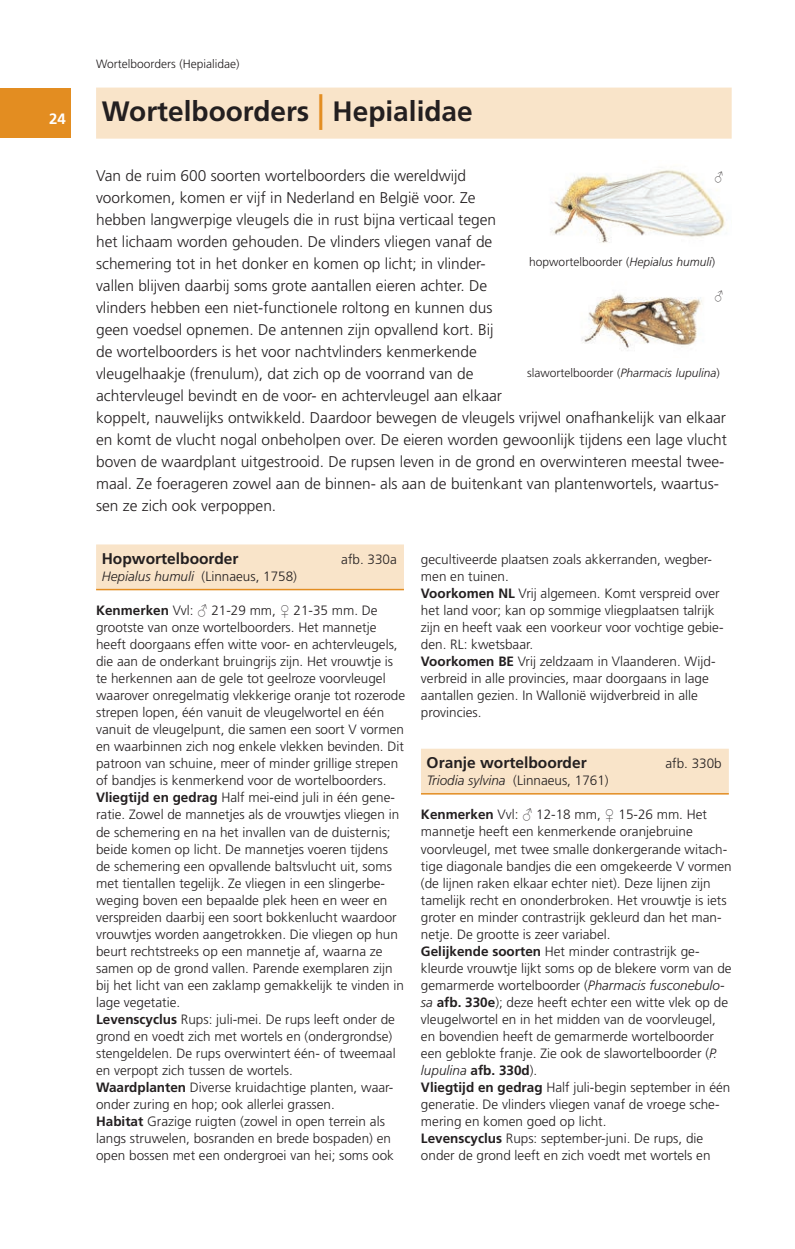
<style>
.page{position:relative;width:795px;height:1249px;background:#fff}
.page>*{position:absolute;margin:0;border:0;box-sizing:border-box;transform-origin:0 0}
.t1{font:700 28px "Frutiger LT";color:#231f20}
.t2{font:300 15.6px/22px "Frutiger LT";color:#231f20}
.t3{font:700 15.6px "Frutiger LT";color:#231f20}
.t4{font:700 15px "Frutiger LT";color:#fff}
.t5{font:300 13.6px/17px "Frutiger LT";color:#231f20}
.t6{font:300 12px "Frutiger LT";color:#231f20}
.t7{font:12px "Century";color:#231f20}
.s1{font-weight:400;font-size:35.8px;color:#e38d21}
.s2{font-style:italic}
.s3{font-weight:700}
.s4{font-family:"Century";font-weight:400}
</style>
<div class="page">
<div style="left:0;top:88px;width:70px;height:49px;background:#e38d21"></div>
<div style="left:96px;top:544px;width:308px;height:45px;background:#f9e4c9"></div>
<hr style="left:96px;top:588px;width:308px;height:2px;background:#e38d21">
<div style="left:421px;top:748px;width:307px;height:45px;background:#f9e4c9"></div>
<hr style="left:421px;top:792px;width:307px;height:2px;background:#e38d21">
<div style="left:96px;top:88px;width:635px;height:51px;background:#f9e4c9"></div>
<img style="left:551px;top:170px;width:174px;height:181px">
<div style="left:529px;top:249px;width:202px;height:26px;background:#fff"></div>
<p class="t4" style="left:49px;top:110px;width:18px">24</p>
<p class="t6" style="left:96px;top:57px;width:145px">Wortelboorders (Hepialidae)</p>
<h1 class="t1" style="left:102px;top:95px;width:372px">Wortelboorders <span class="s1">|</span> Hepialidae</h1>
<p class="t2" style="left:96px;top:165px;width:632px">Van de ruim 600 soorten wortelboorders die wereldwijd<br>voorkomen, komen er vijf in Nederland en België voor. Ze<br>hebben langwerpige vleugels die in rust bijna verticaal tegen<br>het lichaam worden gehouden. De vlinders vliegen vanaf de<br>schemering tot in het donker en komen op licht; in vlinder-<br>vallen blijven daarbij soms grote aantallen eieren achter. De<br>vlinders hebben een niet-functionele roltong en kunnen dus<br>geen voedsel opnemen. De antennen zijn opvallend kort. Bij<br>de wortelboorders is het voor nachtvlinders kenmerkende<br>vleugelhaakje (frenulum), dat zich op de voorrand van de<br>achtervleugel bevindt en de voor- en achtervleugel aan elkaar<br>koppelt, nauwelijks ontwikkeld. Daardoor bewegen de vleugels vrijwel onafhankelijk van elkaar en komt de vlucht nogal onbeholpen over. De eieren worden gewoonlijk tijdens een lage vlucht boven de waardplant uitgestrooid. De rupsen leven in de grond en overwinteren meestal twee&shy;maal. Ze foerageren zowel aan de binnen- als aan de buitenkant van plantenwortels, waartus&shy;sen ze zich ook verpoppen.</p>
<p class="t7" style="left:714px;top:167px;width:10px">♂</p>
<p class="t6" style="left:529px;top:255px;width:187px">hopwortelboorder (<span class="s2">Hepialus humuli</span>)</p>
<p class="t7" style="left:714px;top:286px;width:10px">♂</p>
<p class="t6" style="left:527px;top:366px;width:194px">slawortelboorder (<span class="s2">Pharmacis lupulina</span>)</p>
<p class="t3" style="left:102px;top:549px;width:138px">Hopwortelboorder</p>
<p class="t5" style="left:341px;top:551px;width:57px">afb. 330a</p>
<p class="t5" style="left:102px;top:568px;width:197px"><span class="s2">Hepialus humuli</span> (Linnaeus, 1758)</p>
<p class="t5" style="left:96px;top:602px;width:310px"><span class="s3">Kenmerken</span> Vvl: <span class="s4">♂</span> 21-29 mm, <span class="s4">♀</span> 21-35 mm. De grootste van onze wortelboorders. Het mannetje heeft doorgaans effen witte voor- en achtervleugels, die aan de onderkant bruingrijs zijn. Het vrouwtje is te herkennen aan de gele tot geelroze voorvleugel waarover onregelmatig vlekkerige oranje tot rozerode strepen lopen, één vanuit de vleugelwortel en één vanuit de vleugelpunt, die samen een soort V vormen en waarbinnen zich nog enkele vlekken bevinden. Dit patroon van schuine, meer of minder grillige strepen of bandjes is kenmerkend voor de wortelboorders.<br><span class="s3">Vliegtijd en gedrag</span> Half mei-eind juli in één gene&shy;ratie. Zowel de mannetjes als de vrouwtjes vliegen in de schemering en na het invallen van de duisternis; beide komen op licht. De mannetjes voeren tijdens de schemering een opvallende baltsvlucht uit, soms met tientallen tegelijk. Ze vliegen in een slingerbe&shy;weging boven een bepaalde plek heen en weer en verspreiden daarbij een soort bokkenlucht waardoor vrouwtjes worden aangetrokken. Die vliegen op hun beurt rechtstreeks op een mannetje af, waarna ze samen op de grond vallen. Parende exemplaren zijn bij het licht van een zaklamp gemakkelijk te vinden in lage vegetatie.<br><span class="s3">Levenscyclus</span> Rups: juli-mei. De rups leeft onder de grond en voedt zich met wortels en (ondergrondse) stengeldelen. De rups overwintert één- of tweemaal en verpopt zich tussen de wortels.<br><span class="s3">Waardplanten</span> Diverse kruidachtige planten, waar&shy;onder zuring en hop; ook allerlei grassen.<br><span class="s3">Habitat</span> Grazige ruigten (zowel in open terrein als langs struwelen, bosranden en brede bospaden) en open bossen met een ondergroei van hei; soms ook</p>
<p class="t5" style="left:421px;top:551px;width:304px">gecultiveerde plaatsen zoals akkerranden, wegber&shy;men en tuinen.<br><span class="s3">Voorkomen NL</span> Vrij algemeen. Komt verspreid over het land voor; kan op sommige vliegplaatsen talrijk zijn en heeft vaak een voorkeur voor vochtige gebie&shy;den. RL: kwetsbaar.<br><span class="s3">Voorkomen BE</span> Vrij zeldzaam in Vlaanderen. Wijd&shy;verbreid in alle provincies, maar doorgaans in lage aantallen gezien. In Wallonië wijdverbreid in alle provincies.</p>
<p class="t3" style="left:426px;top:753px;width:161px">Oranje wortelboorder</p>
<p class="t5" style="left:665px;top:755px;width:58px">afb. 330b</p>
<p class="t5" style="left:426px;top:772px;width:183px"><span class="s2">Triodia sylvina</span> (Linnaeus, 1761)</p>
<p class="t5" style="left:421px;top:806px;width:312px"><span class="s3">Kenmerken</span> Vvl: <span class="s4">♂</span> 12-18 mm, <span class="s4">♀</span> 15-26 mm. Het mannetje heeft een kenmerkende oranjebruine voorvleugel, met twee smalle donkergerande witach&shy;tige diagonale bandjes die een omgekeerde V vormen (de lijnen raken elkaar echter niet). Deze lijnen zijn tamelijk recht en ononderbroken. Het vrouwtje is iets groter en minder contrastrijk gekleurd dan het man&shy;netje. De grootte is zeer variabel.<br><span class="s3">Gelijkende soorten</span> Het minder contrastrijk ge&shy;kleurde vrouwtje lijkt soms op de blekere vorm van de gemarmerde wortelboorder (<span class="s2">Pharmacis fusconebulo&shy;sa</span> <span class="s3">afb. 330e</span>); deze heeft echter een witte vlek op de vleugelwortel en in het midden van de voorvleugel, en bovendien heeft de gemarmerde wortelboorder een geblokte franje. Zie ook de slawortelboorder (<span class="s2">P. lupulina</span> <span class="s3">afb. 330d</span>).<br><span class="s3">Vliegtijd en gedrag</span> Half juli-begin september in één generatie. De vlinders vliegen vanaf de vroege sche&shy;mering en komen goed op licht.<br><span class="s3">Levenscyclus</span> Rups: september-juni. De rups, die onder de grond leeft en zich voedt met wortels en</p>
</div>
